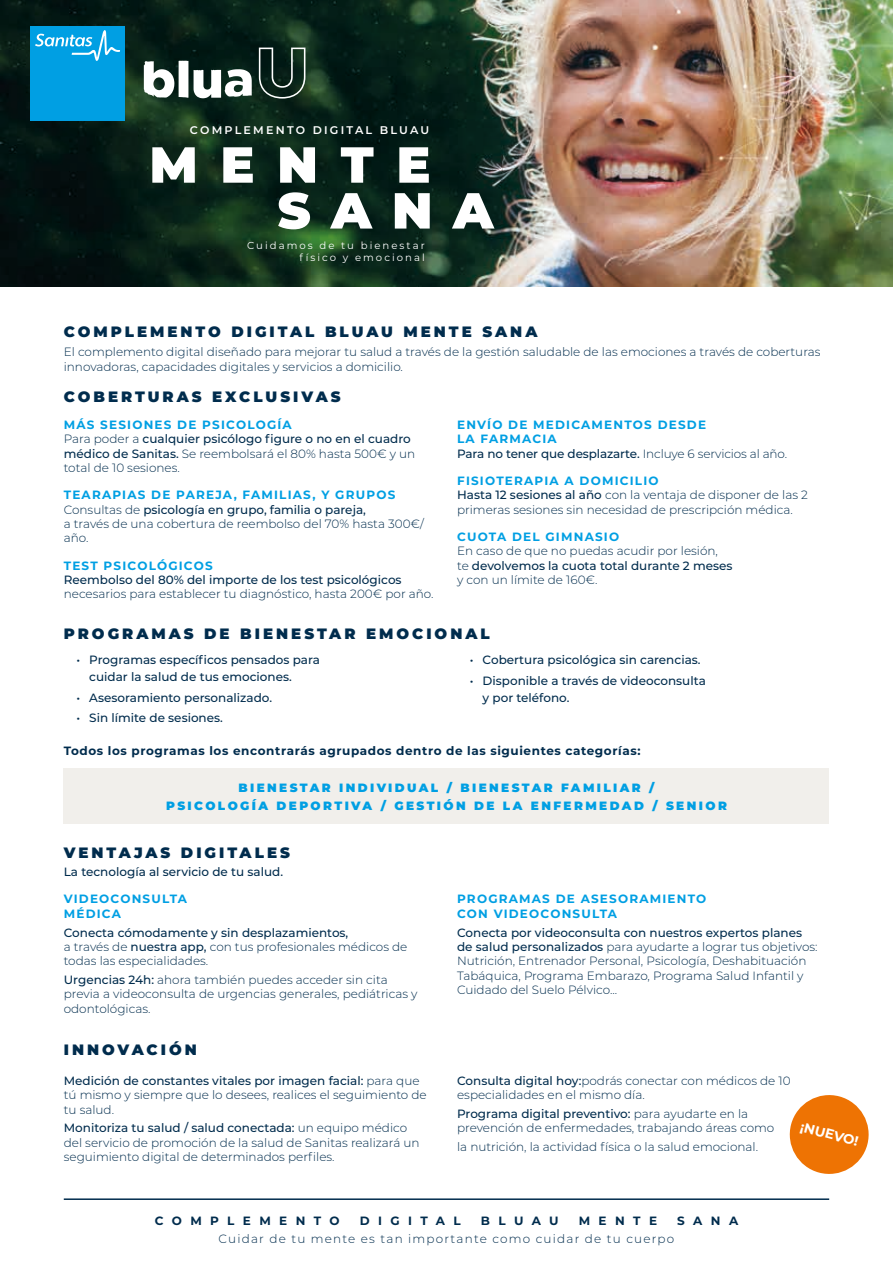
<style>
.page{position:relative;width:893px;height:1263px;background:#fff}
.page>*{position:absolute;margin:0;border:0;box-sizing:border-box;transform-origin:0 0}
.t1{font:900 50.55px/45.9px "Montserrat";letter-spacing:.45em;color:#fff}
.t2{font:900 15px "Montserrat";letter-spacing:.2em;color:#002c4d}
.t3{font:700 13.5px "Montserrat";color:#fff}
.t4{font:300 12px/14.4px "Montserrat";color:#002c4d}
.t5{font:500 12px/16.5px "Montserrat";color:#002c4d}
.t6{font:700 12px/14.4px "Montserrat";letter-spacing:.1em;color:#009fe3}
.t7{font:700 12px "Montserrat";letter-spacing:.05em;color:#002c4d}
.t8{font:900 12px/18px "Montserrat";letter-spacing:.2em;color:#009fe3;text-align:center}
.t9{font:300 12px "Montserrat";letter-spacing:.1em;color:#002c4d}
.t10{font:700 12px "Montserrat";letter-spacing:.7em;color:#002c4d}
.t11{font:600 11.1px "Montserrat";letter-spacing:.2em;color:#fff}
.t12{font:10.05px/12.1px "Montserrat";letter-spacing:.2em;color:#fff;text-align:right}
.s1{font-weight:700;color:#009fe3}
.s2{font-weight:500}
.s3{font-weight:500;color:#002c4d}
.s4{font-weight:300;color:#002c4d}
</style>
<div class="page">
<div style="left:64px;top:768px;width:765px;height:55px;background:#f1efeb"></div>
<img style="left:0;top:0;width:893px;height:287px">
<hr style="left:64px;top:1198px;width:765px;height:2px;background:#002c4d">
<div style="left:30px;top:26px;width:95px;height:95px;background:#009fe3"></div>
<svg style="left:35px;top:30px;width:85px;height:31px"></svg>
<svg style="left:259px;top:48px;width:46px;height:51px;background:#2c4139"></svg>
<svg style="left:194px;top:69px;width:58px;height:29px"></svg>
<svg style="left:144px;top:61px;width:44px;height:37px"></svg>
<svg style="left:789px;top:1095px;width:80px;height:79px"></svg>
<p class="t11" style="left:190px;top:123px;width:241px">COMPLEMENTO DIGITAL BLUAU</p>
<h1 class="t1" style="left:277px;top:139px;width:218px;text-indent:-128px">MENTE<br>SANA</h1>
<p class="t12" style="left:247px;top:239px;width:179px">Cuidamos de tu bienestar físico y emocional</p>
<p class="t2" style="left:64px;top:320px;width:475px">COMPLEMENTO DIGITAL BLUAU MENTE SANA</p>
<p class="t4" style="left:64px;top:344px;width:758px">El complemento digital diseñado para mejorar tu salud a través de la gestión saludable de las emociones a través de coberturas innovadoras, capacidades digitales y servicios a domicilio.</p>
<p class="t2" style="left:64px;top:386px;width:278px">COBERTURAS EXCLUSIVAS</p>
<p class="t4" style="left:64px;top:417px;width:353px"><span class="s1">MÁS SESIONES DE PSICOLOGÍA<br></span>Para poder a <span class="s2">cualquier psicólogo figure o no en el cuadro médico de Sanitas.</span> Se reembolsará el 80% hasta 500€ y un total de 10 sesiones.</p>
<p class="t4" style="left:64px;top:487px;width:362px"><span class="s1">TEARAPIAS DE PAREJA, FAMILIAS, Y GRUPOS </span>Consultas de <span class="s2">psicología en grupo, familia o pareja,<br></span>a través de una cobertura de reembolso del 70% hasta 300€/ año.</p>
<p class="t6" style="left:64px;top:558px;width:150px">TEST PSICOLÓGICOS</p>
<p class="t5" style="left:64px;top:571px;width:339px">Reembolso del 80% del importe de los test psicológicos</p>
<p class="t4" style="left:64px;top:587px;width:371px">necesarios para establecer tu diagnóstico, hasta 200€ por año.</p>
<p class="t6" style="left:457px;top:417px;width:331px">ENVÍO DE MEDICAMENTOS DESDE<br>LA FARMACIA<br><span class="s3">Para no tener que desplazarte.</span> <span class="s4">Incluye 6 servicios al año.</span></p>
<p class="t4" style="left:457px;top:473px;width:352px"><span class="s1">FISIOTERAPIA A DOMICILIO<br></span><span class="s2">Hasta 12 sesiones al año</span> con la ventaja de disponer de las 2 primeras sesiones sin necesidad de prescripción médica.</p>
<p class="t6" style="left:457px;top:529px;width:164px">CUOTA DEL GIMNASIO</p>
<p class="t4" style="left:457px;top:543px;width:277px">En caso de que no puedas acudir por lesión, te <span class="s2">devolvemos la cuota total durante 2 meses </span>y con un límite de 160€.</p>
<p class="t2" style="left:64px;top:622px;width:427px">PROGRAMAS DE BIENESTAR EMOCIONAL</p>
<p class="t5" style="left:89px;top:651px;width:232px;text-indent:-13px">• Programas específicos pensados para cuidar la salud de tus emociones.</p>
<p class="t5" style="left:77px;top:689px;width:197px">• Asesoramiento personalizado.</p>
<p class="t5" style="left:77px;top:709px;width:148px">• Sin límite de sesiones.</p>
<p class="t5" style="left:470px;top:651px;width:232px">• Cobertura psicológica sin carencias.</p>
<p class="t5" style="left:483px;top:672px;width:225px;text-indent:-13px">• Disponible a través de videoconsulta y por teléfono.</p>
<p class="t7" style="left:64px;top:742px;width:578px">Todos los programas los encontrarás agrupados dentro de las siguientes categorías:</p>
<p class="t8" style="left:166px;top:778px;width:562px">BIENESTAR INDIVIDUAL / BIENESTAR FAMILIAR /<br>PSICOLOGÍA DEPORTIVA / GESTIÓN DE LA ENFERMEDAD / SENIOR</p>
<p class="t2" style="left:64px;top:841px;width:228px">VENTAJAS DIGITALES</p>
<p class="t5" style="left:64px;top:863px;width:221px">La tecnología al servicio de tu salud.</p>
<p class="t6" style="left:64px;top:891px;width:125px">VIDEOCONSULTA<br>MÉDICA</p>
<p class="t4" style="left:64px;top:925px;width:345px"><span class="s2">Conecta cómodamente y sin desplazamientos,<br></span>a través de <span class="s2">nuestra app,</span> con tus profesionales médicos de todas las especialidades.</p>
<p class="t4" style="left:64px;top:972px;width:355px"><span class="s2">Urgencias 24h:</span> ahora también puedes acceder sin cita previa a videoconsulta de urgencias generales, pediátricas y odontológicas.</p>
<p class="t2" style="left:64px;top:1038px;width:135px">INNOVACIÓN</p>
<p class="t4" style="left:64px;top:1073px;width:364px"><span class="s2">Medición de constantes vitales por imagen facial:</span> para que tú mismo y siempre que lo desees, realices el seguimiento de tu salud.</p>
<p class="t4" style="left:64px;top:1120px;width:357px"><span class="s2">Monitoriza tu salud / salud conectada:</span> un equipo médico del servicio de promoción de la salud de Sanitas realizará un seguimiento digital de determinados perfiles.</p>
<p class="t6" style="left:457px;top:891px;width:251px">PROGRAMAS DE ASESORAMIENTO<br>CON VIDEOCONSULTA</p>
<p class="t4" style="left:457px;top:925px;width:362px"><span class="s2">Conecta por videoconsulta con nuestros expertos planes de salud personalizados</span> para ayudarte a lograr tus objetivos:<br>Nutrición, Entrenador Personal, Psicología, Deshabituación Tabáquica, Programa Embarazo, Programa Salud Infantil y Cuidado del Suelo Pélvico...</p>
<p class="t4" style="left:457px;top:1073px;width:335px"><span class="s2">Consulta digital hoy:</span>podrás conectar con médicos de 10 especialidades en el mismo día.</p>
<p class="t4" style="left:457px;top:1106px;width:319px"><span class="s2">Programa digital preventivo:</span> para ayudarte en la prevención de enfermedades, trabajando áreas como</p>
<p class="t4" style="left:457px;top:1139px;width:302px">la nutrición, la actividad física o la salud emocional.</p>
<p class="t3" style="left:803px;top:1116px;width:61px;rotate:15deg">¡NUEVO!</p>
<p class="t10" style="left:155px;top:1212px;width:186px">COMPLEMENTO</p>
<p class="t10" style="left:360px;top:1212px;width:102px">DIGITAL</p>
<p class="t7" style="left:481px;top:1212px;width:79px">BLUAU</p>
<p class="t7" style="left:579px;top:1212px;width:80px">MENTE</p>
<p class="t7" style="left:677px;top:1212px;width:62px">SANA</p>
<p class="t9" style="left:219px;top:1230px;width:457px">Cuidar de tu mente es tan importante como cuidar de tu cuerpo</p>
</div>
